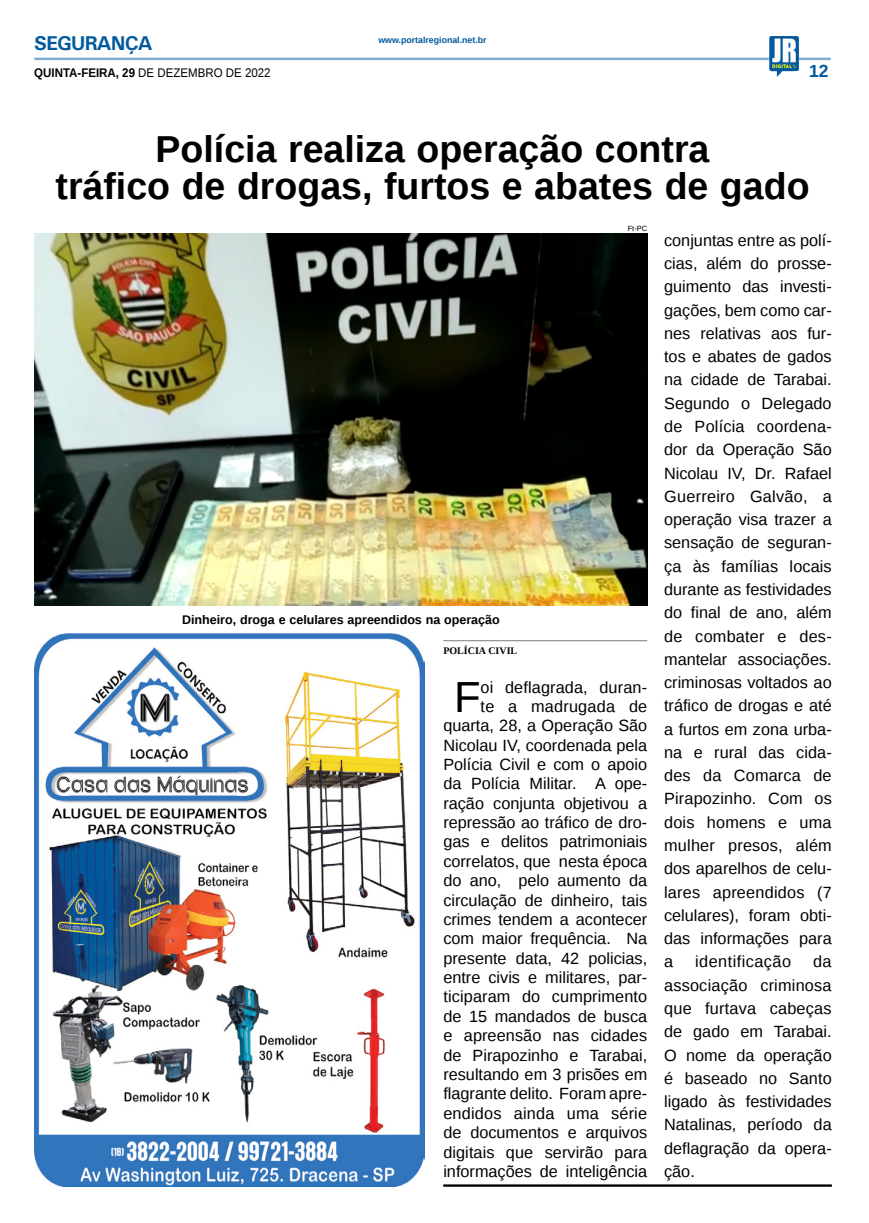
<style>
.page{position:relative;width:869px;height:1223px;background:#fff}
.page>*{position:absolute;margin:0;border:0;box-sizing:border-box;transform-origin:0 0}
.MATÉRIA{font:43.5px "Liberation Sans";color:#000}
.TÍTULO{font:700 37.5px "Liberation Sans";color:#000}
.TITULO_PG{font:700 20px "Univers";letter-spacing:-.04em;color:#005a9e}
.TÍTULO-2{font:700 17.5px "Liberation Sans";color:#005a9e}
.MATÉRIA-2{font:16.25px/23.2px "Liberation Sans";color:#000;text-align:justify}
.MATÉRIA-3{font:16.25px "Liberation Sans";letter-spacing:.03em;color:#000}
.LEGENDA{font:700 12.5px "Liberation Sans";color:#000}
.DATA_PG{font:12.5px "Liberation Sans";color:#000;scale:.92 1}
.CRÉDITO_NOME{font:700 10px "Liberation Serif";color:#000}
.DATA_PG-2{font:700 8.75px "Liberation Sans";color:#005a9e}
.CRÉDITO_FOTO{font:7.5px "Liberation Sans";color:#000}
.s1{font-weight:700}
</style>
<div class="page">
<hr style="left:34px;top:58px;width:796px;height:2px;background:#005a9e">
<img style="left:768px;top:36px;width:30px;height:41px">
<img style="left:35px;top:634px;width:389px;height:552px">
<hr style="left:443px;top:1184px;width:388px;height:1px;background:#000">
<hr style="left:443px;top:1185px;width:388px;height:1px;background:#000">
<img style="left:34px;top:234px;width:613px;height:371px">
<hr style="left:443px;top:640px;width:204px;height:1px;background:#939598">
<p class="TITULO_PG" style="left:34px;top:31px;width:120px">SEGURANÇA</p>
<p class="DATA_PG" style="left:34px;top:65px;width:258px"><span class="s1">QUINTA-FEIRA, 29</span> DE DEZEMBRO DE 2022</p>
<p class="DATA_PG-2" style="left:378px;top:34px;width:110px">www.portalregional.net.br</p>
<p class="TÍTULO-2" style="left:808px;top:58px;width:21px">12</p>
<p class="TÍTULO" style="left:155px;top:123px;width:555px">Polícia realiza operação contra</p>
<p class="TÍTULO" style="left:55px;top:161px;width:755px">tráfico de drogas, furtos e abates de gado</p>
<p class="CRÉDITO_FOTO" style="left:627px;top:224px;width:21px">Ft-PC</p>
<p class="LEGENDA" style="left:182px;top:611px;width:319px">Dinheiro, droga e celulares apreendidos na operação</p>
<p class="CRÉDITO_NOME" style="left:443px;top:644px;width:75px">POLÍCIA CIVIL</p>
<p class="MATÉRIA" style="left:454px;top:672px;width:28px">F</p>
<p class="MATÉRIA-2" style="left:443px;top:678px;width:205px;line-height:19.4px;text-align:right">oi deflagrada, duran-<br>te a madrugada de quarta, 28, a Operação São<br>Nicolau IV, coordenada pela<br>Polícia Civil e com o apoio da Polícia Militar. A ope&shy;ração conjunta objetivou a repressão ao tráfico de dro&shy;gas e delitos patrimoniais correlatos, que nesta época do ano, pelo aumento da circulação de dinheiro, tais crimes tendem a acontecer com maior frequência. Na presente data, 42 policias, entre civis e militares, par&shy;ticiparam do cumprimento de 15 mandados de busca e apreensão nas cidades de Pirapozinho e Tarabai, resultando em 3 prisões em flagrante delito. Foram apre&shy;endidos ainda uma série de documentos e arquivos digitais que servirão para informações de inteligência</p>
<p class="MATÉRIA-2" style="left:663px;top:229px;width:169px">conjuntas entre as polí&shy;cias, além do prosse&shy;guimento das investi&shy;gações, bem como car&shy;nes relativas aos fur&shy;tos e abates de gados na cidade de Tarabai.<br>Segundo o Delegado de Polícia coordena&shy;dor da Operação São Nicolau IV, Dr. Rafael Guerreiro Galvão, a operação visa trazer a sensação de seguran&shy;ça às famílias locais durante as festividades do final de ano, além de combater e des&shy;mantelar associações. criminosas voltados ao tráfico de drogas e até a furtos em zona urba&shy;na e rural das cida&shy;des da Comarca de Pirapozinho. Com os dois homens e uma mulher presos, além dos aparelhos de celu&shy;lares apreendidos (7 celulares), foram obti&shy;das informações para a</p>
<p class="MATÉRIA-2" style="left:663px;top:950px;width:169px;text-indent:149px">da associação criminosa que furtava cabeças de gado em Tarabai.<br>O nome da operação é baseado no Santo ligado às festividades Natalinas, período da deflagração da opera&shy;ção.</p>
<p class="MATÉRIA-3" style="left:694px;top:952px;width:97px">identificação</p>
</div>
